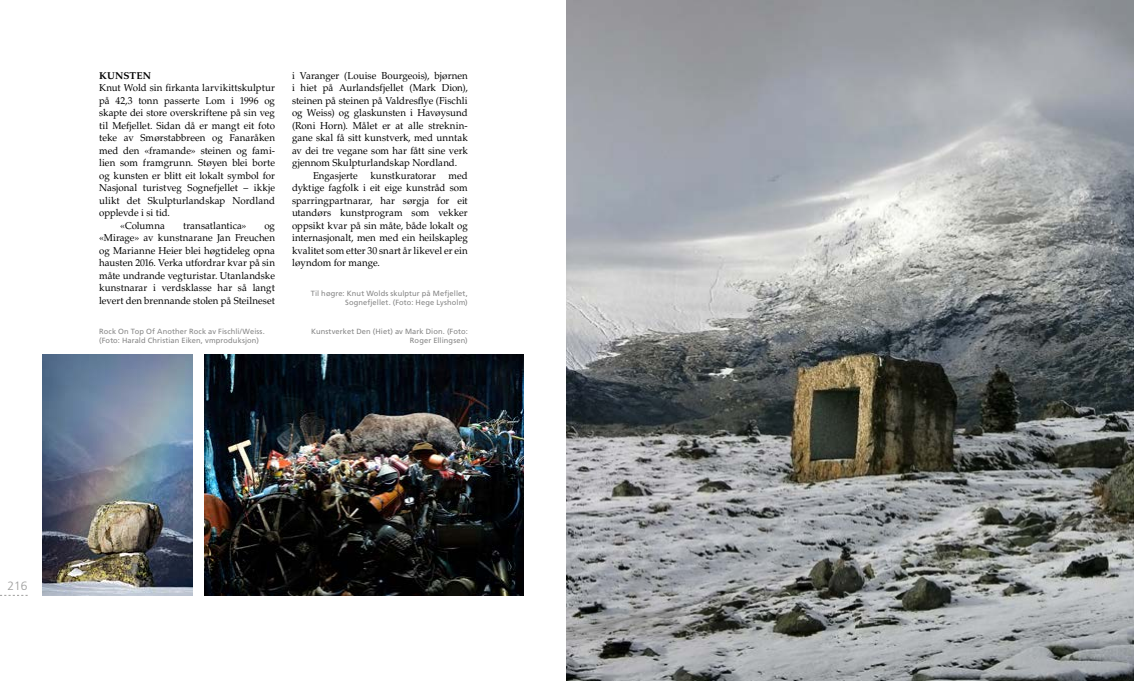
<style>
.page{position:relative;width:1134px;height:681px;background:#fff}
.page>*{position:absolute;margin:0;border:0;box-sizing:border-box;transform-origin:0 0}
.t1{font:300 12px "Frutiger LT Std";color:#9d9d9c}
.t2{font:10px/12.5px "Palatino LT Std";color:#000;text-align:justify}
.t3{font:700 10px "Palatino LT Std";letter-spacing:.02em;color:#000}
.t4{font:7.5px/9px "Frutiger LT Std";letter-spacing:.015em;color:#878787;text-align:right}
</style>
<div class="page">
<img style="left:567px;top:0;width:567px;height:680px">
<img style="left:204px;top:354px;width:320px;height:241px">
<img style="left:43px;top:354px;width:150px;height:241px">
<p class="t3" style="left:99px;top:69px;width:53px">KUNSTEN</p>
<p class="t2" style="left:99px;top:82px;width:177px">Knut Wold sin firkanta larvikittskulptur</p>
<p class="t2" style="left:99px;top:94px;width:177px">på 42,3 tonn passerte Lom i 1996 og</p>
<p class="t2" style="left:99px;top:107px;width:177px">skapte dei store overskriftene på sin veg</p>
<p class="t2" style="left:99px;top:119px;width:177px">til Mefjellet. Sidan då er mangt eit foto</p>
<p class="t2" style="left:99px;top:132px;width:177px">teke av Smørstabbreen og Fanaråken</p>
<p class="t2" style="left:99px;top:144px;width:177px">med den «framande» steinen og fami-</p>
<p class="t2" style="left:99px;top:157px;width:177px">lien som framgrunn. Støyen blei borte</p>
<p class="t2" style="left:99px;top:169px;width:177px">og kunsten er blitt eit lokalt symbol for</p>
<p class="t2" style="left:99px;top:182px;width:177px">Nasjonal turistveg Sognefjellet – ikkje</p>
<p class="t2" style="left:99px;top:194px;width:177px">ulikt det Skulpturlandskap Nordland</p>
<p class="t2" style="left:99px;top:207px;width:72px">opplevde i si tid.</p>
<p class="t2" style="left:120px;top:219px;width:46px">«Columna</p>
<p class="t2" style="left:183px;top:219px;width:65px">transatlantica»</p>
<p class="t2" style="left:99px;top:219px;width:177px;text-indent:165px">og «Mirage» av kunstnarane Jan Freuchen og Marianne Heier blei høgtideleg opna hausten 2016. Verka utfordrar kvar på sin måte undrande vegturistar. Utanlandske kunstnarar i verdsklasse har så langt levert den brennande stolen på Steilneset</p>
<p class="t2" style="left:292px;top:69px;width:177px">i Varanger (Louise Bourgeois), bjørnen</p>
<p class="t2" style="left:292px;top:82px;width:177px">i hiet på Aurlandsfjellet (Mark Dion),</p>
<p class="t2" style="left:292px;top:94px;width:177px">steinen på steinen på Valdresflye (Fischli</p>
<p class="t2" style="left:292px;top:107px;width:177px">og Weiss) og glaskunsten i Havøysund</p>
<p class="t2" style="left:292px;top:119px;width:177px">(Roni Horn). Målet er at alle streknin-</p>
<p class="t2" style="left:292px;top:132px;width:177px">gane skal få sitt kunstverk, med unntak</p>
<p class="t2" style="left:292px;top:144px;width:177px">av dei tre vegane som har fått sine verk</p>
<p class="t2" style="left:292px;top:157px;width:167px">gjennom Skulpturlandskap Nordland.</p>
<p class="t2" style="left:313px;top:169px;width:46px">Engasjerte</p>
<p class="t2" style="left:370px;top:169px;width:67px">kunstkuratorar</p>
<p class="t2" style="left:292px;top:169px;width:177px;text-indent:157px">med dyktige fagfolk i eit eige kunstråd som sparringpartnarar, har sørgja for eit utandørs kunstprogram som vekker oppsikt kvar på sin måte, både lokalt og internasjonalt, men med ein heilskapleg kvalitet som etter 30 snart år likevel er ein løyndom for mange.</p>
<p class="t4" style="left:311px;top:289px;width:159px">Til høgre: Knut Wolds skulptur på Mefjellet,<br>Sognefjellet. (Foto: Hege Lysholm)</p>
<p class="t4" style="left:99px;top:327px;width:167px;text-align:left">Rock On Top Of Another Rock av Fischli/Weiss. (Foto: Harald Christian Eiken, vmproduksjon)</p>
<p class="t4" style="left:311px;top:327px;width:158px">Kunstverket Den (Hiet) av Mark Dion. (Foto:<br>Roger Ellingsen)</p>
<p class="t1" style="left:8px;top:579px;width:22px">216</p>
</div>
